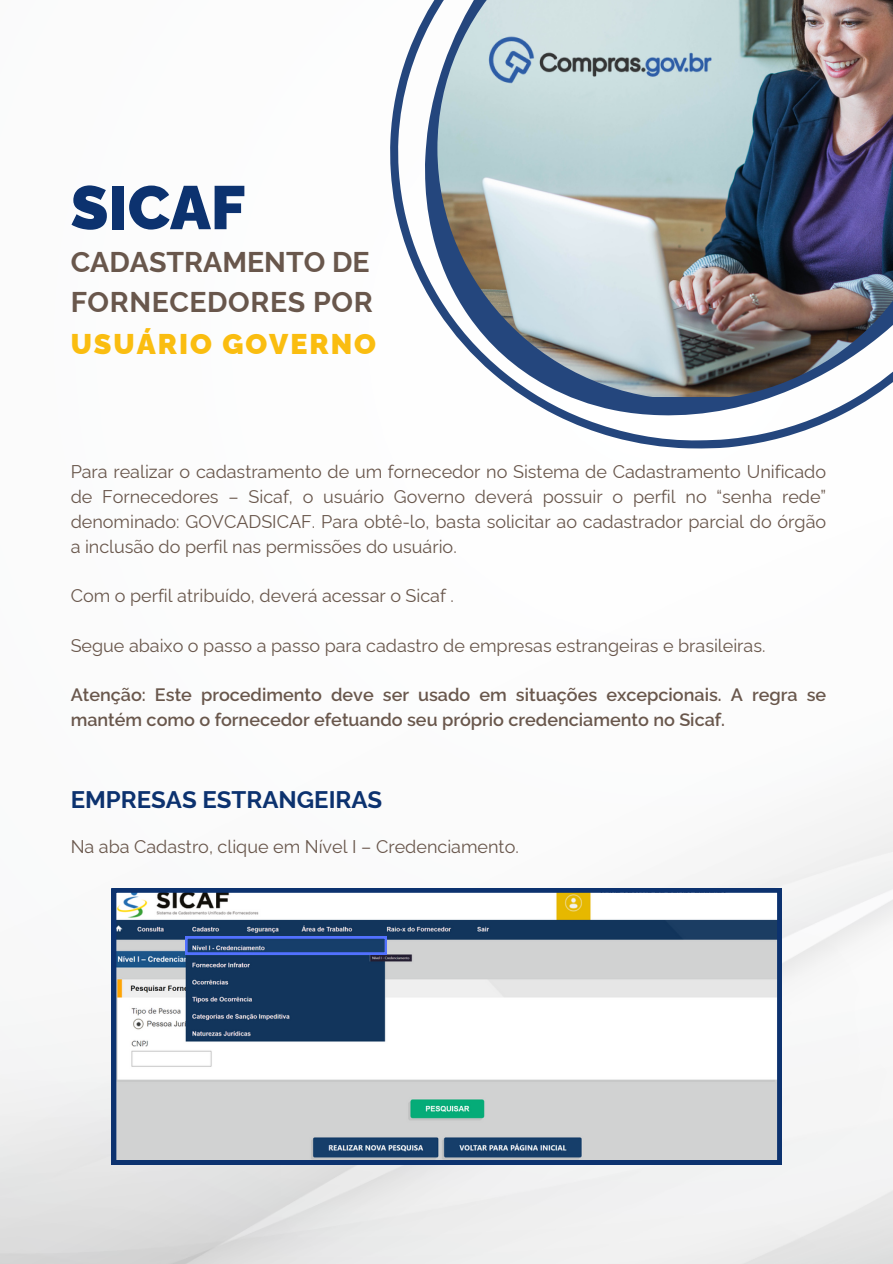
<style>
.page{position:relative;width:893px;height:1264px;background:#fff}
.page>*{position:absolute;margin:0;border:0;box-sizing:border-box;transform-origin:0 0}
.t1{font:900 61.2px "Rawline";color:#0c326f}
.t2{font:700 28.5px "Rawline";letter-spacing:.01em;color:#69574c}
.t3{font:900 28.5px "Rawline";letter-spacing:.07em;color:#fabd10}
.t4{font:700 24px "Rawline";color:#0c326f}
.t5{font:18px/24.8px "Rawline";color:#69574c;text-align:justify}
.t6{font:600 18px/24.8px "Rawline";color:#69574c}
</style>
<div class="page">
<img style="left:0;top:448px;width:892px;height:815px">
<svg style="left:390px;top:0;width:482px;height:448px"></svg>
<img style="left:437px;top:0;width:455px;height:397px">
<img style="left:481px;top:36px;width:238px;height:48px">
<svg style="left:112px;top:888px;width:669px;height:275px"></svg>
<div style="left:595px;top:893px;width:133px;height:23px;background:#fff"></div>
<svg style="left:185px;top:936px;width:202px;height:18px;background:#2e5196"></svg>
<p class="t1" style="left:71px;top:161px;width:176px">SICAF</p>
<p class="t2" style="left:71px;top:240px;width:300px">CADASTRAMENTO DE</p>
<h3 class="t2" style="left:71px;top:280px;width:303px">FORNECEDORES POR</h3>
<p class="t3" style="left:71px;top:322px;width:307px">USUÁRIO GOVERNO</p>
<h2 class="t5" style="left:71px;top:458px;width:757px">Para realizar o cadastramento de um fornecedor no Sistema de Cadastramento Unificado de Fornecedores – Sicaf, o usuário Governo deverá possuir o perfil no “senha rede” denominado: GOVCADSICAF. Para obtê-lo, basta solicitar ao cadastrador parcial do órgão a inclusão do perfil nas permissões do usuário.</h2>
<h2 class="t5" style="left:71px;top:581px;width:385px">Com o perfil atribuído, deverá acessar o Sicaf .</h2>
<h2 class="t5" style="left:71px;top:631px;width:696px">Segue abaixo o passo a passo para cadastro de empresas estrangeiras e brasileiras.</h2>
<p class="t6" style="left:71px;top:681px;width:757px">Atenção: Este procedimento deve ser usado em situações excepcionais. A regra se mantém como o fornecedor efetuando seu próprio credenciamento no Sicaf.</p>
<p class="t4" style="left:71px;top:780px;width:313px">EMPRESAS ESTRANGEIRAS</p>
<h4 class="t5" style="left:71px;top:832px;width:449px">Na aba Cadastro, clique em Nível I – Credenciamento.</h4>
</div>
